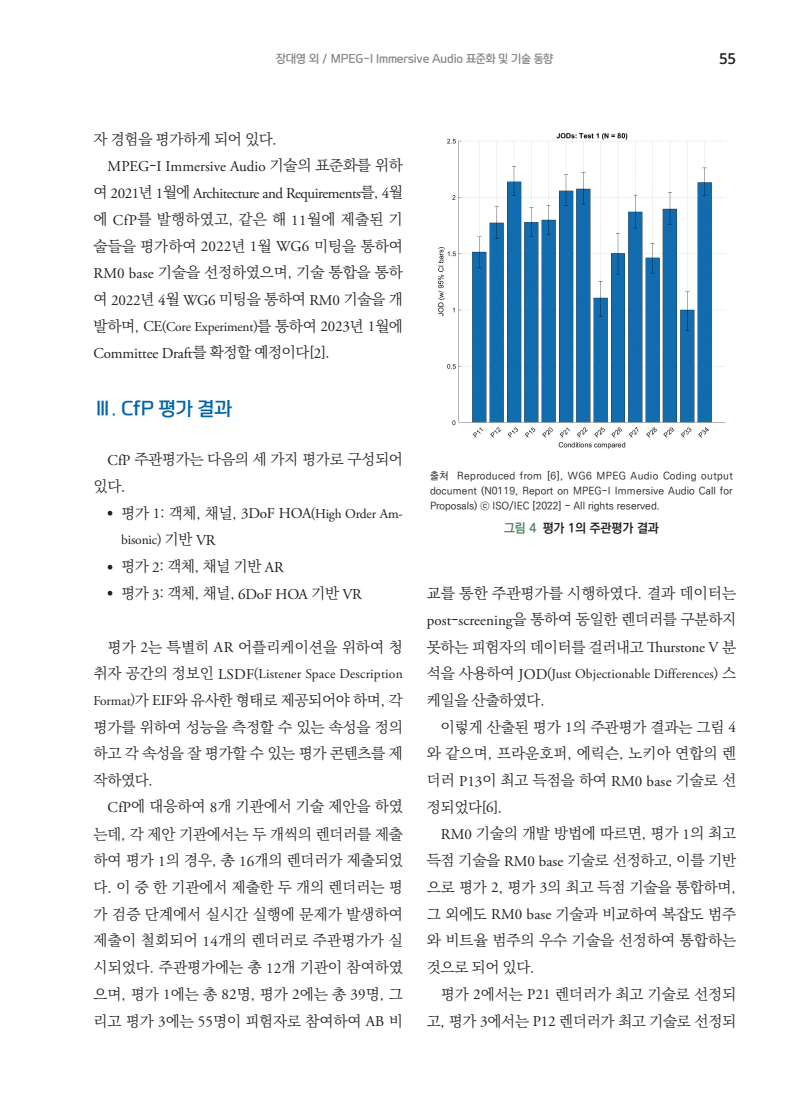
<style>
.page{position:relative;width:800px;height:1106px;background:#fff}
.page>*{position:absolute;margin:0;border:0;box-sizing:border-box;transform-origin:0 0}
.I{font:18px "paybooc OTF Bold";letter-spacing:-.01em;color:#0166a5}
._2단본문{font:300 15px/26.7px "Ko Pub Batang";letter-spacing:-.01em;color:#231f20;text-align:justify}
._2단본문-2{font:15px/27.2px "Adobe Garamond Pro";letter-spacing:-.03em;color:#231f20;text-align:right}
._2단본문-3{font:15px "Adobe Garamond Pro";letter-spacing:-.01em;color:#231f20}
.t1{font:600 15px "Open Sans";color:#231f20}
._2단본문-4{font:13.5px/26.2px "Adobe Garamond Pro";letter-spacing:-.015em;color:#231f20}
._2단본문-5{font:13.5px "Adobe Garamond Pro";letter-spacing:.005em;color:#231f20}
.캡션{font:700 12.75px "Ko Pub Dotum";color:#231f20}
.t2{font:10.95px "paybooc OTF Bold";letter-spacing:-.01em;color:#848689}
.캡션출처{font:500 10.2px/15px "Ko Pub Dotum";color:#231f20;text-align:justify}
.s1{font-family:"Ko Pub Batang";font-weight:300}
.s2{font-family:"Adobe Garamond Pro";font-weight:400}
.s3{font-family:"Ko Pub Batang";font-weight:300;font-size:15px}
.s4{font-size:15px}
.s5{font-family:"Adobe Garamond Pro";font-weight:400;font-size:13.5px}
.s6{font-size:13.5px}
.s7{color:#4f8465}
</style>
<div class="page">
<img style="left:438px;top:133px;width:288px;height:316px">
<p class="t2" style="left:276px;top:52px;width:279px">장대영 외 / MPEG-I Immersive Audio 표준화 및 기술 동향</p>
<p class="t1" style="left:718px;top:48px;width:19px">55</p>
<p class="_2단본문" style="left:94px;top:127px;width:185px">자 경험을 평가하게 되어 있다.</p>
<p class="_2단본문-2" style="left:94px;top:153px;width:310px">MPEG<span class="s1">-</span>I Immersive Audio <span class="s1">기술의 표준화를 위하 여</span> 2021<span class="s1">년</span> 1<span class="s1">월에</span> Architecture and Requirements<span class="s1">를,</span> 4<span class="s1">월</span></p>
<p class="_2단본문" style="left:94px;top:207px;width:310px">에 <span class="s2">CfP</span>를 발행하였고, 같은 해 <span class="s2">11</span>월에 제출된 기 술들을 평가하여 <span class="s2">2022</span>년 <span class="s2">1</span>월 <span class="s2">WG6</span> 미팅을 통하여 <span class="s2">RM0 base</span> 기술을 선정하였으며, 기술 통합을 통하 여 <span class="s2">2022</span>년 <span class="s2">4</span>월 <span class="s2">WG6</span> 미팅을 통하여 <span class="s2">RM0</span> 기술을 개</p>
<p class="_2단본문-4" style="left:94px;top:314px;width:310px"><span class="s3">발하며,</span> <span class="s4">CE</span><span class="s1">(</span>Core Experiment<span class="s1">)</span><span class="s3">를 통하여</span> <span class="s4">2023</span><span class="s3">년</span> <span class="s4">1</span><span class="s3">월에</span></p>
<p class="_2단본문-3" style="left:94px;top:344px;width:238px">Committee Draft<span class="s1">를 확정할 예정이다[</span>2<span class="s1">].</span></p>
<p class="I" style="left:94px;top:397px;width:140px">Ⅲ. CfP 평가 결과</p>
<p class="_2단본문" style="left:94px;top:446px;width:310px;line-height:27.2px;text-indent:14px"><span class="s2">CfP</span> 주관평가는 다음의 세 가지 평가로 구성되어 있다.</p>
<p class="_2단본문-4" style="left:121px;top:501px;width:283px;text-indent:-14px"><sup>●</sup> <span class="s3">평가</span> <span class="s4">1</span><span class="s3">: 객체, 채널,</span> <span class="s4">3DoF HOA</span><span class="s1">(</span>High Order Am&shy;bisonic<span class="s1">)</span> <span class="s3">기반</span> <span class="s4">VR</span></p>
<p class="_2단본문" style="left:108px;top:554px;width:177px"><sup>●</sup> 평가 <span class="s2">2</span>: 객체, 채널 기반 <span class="s2">AR</span></p>
<p class="_2단본문" style="left:108px;top:580px;width:256px"><sup>●</sup> 평가 <span class="s2">3</span>: 객체, 채널, <span class="s2">6DoF HOA</span> 기반 <span class="s2">VR</span></p>
<p class="_2단본문" style="left:108px;top:634px;width:296px">평가 <span class="s2">2</span>는 특별히 <span class="s2">AR</span> 어플리케이션을 위하여 청</p>
<p class="_2단본문-5" style="left:94px;top:666px;width:310px"><span class="s3">취자 공간의 정보인</span> <span class="s4">LSDF</span><span class="s1">(</span>Listener Space Description</p>
<p class="_2단본문" style="left:94px;top:687px;width:310px"><span class="s5">Format</span><span class="s6">)</span>가 <span class="s2">EIF</span>와 유사한 형태로 제공되어야 하며, 각 평가를 위하여 성능을 측정할 수 있는 속성을 정의 하고 각 속성을 잘 평가할 수 있는 평가 콘텐츠를 제 작하였다.</p>
<p class="_2단본문" style="left:94px;top:794px;width:310px;text-indent:14px"><span class="s2">CfP</span>에 대응하여 <span class="s2">8</span>개 기관에서 기술 제안을 하였 는데, 각 제안 기관에서는 두 개씩의 렌더러를 제출 하여 평가 <span class="s2">1</span>의 경우, 총 <span class="s2">16</span>개의 렌더러가 제출되었 다. 이 중 한 기관에서 제출한 두 개의 렌더러는 평 가 검증 단계에서 실시간 실행에 문제가 발생하여 제출이 철회되어 <span class="s2">14</span>개의 렌더러로 주관평가가 실 시되었다. 주관평가에는 총 <span class="s2">12</span>개 기관이 참여하였 으며, 평가 <span class="s2">1</span>에는 총 <span class="s2">82</span>명, 평가 <span class="s2">2</span>에는 총 <span class="s2">39</span>명, 그 리고 평가 <span class="s2">3</span>에는 <span class="s2">55</span>명이 피험자로 참여하여 <span class="s2">AB</span> 비</p>
<p class="캡션출처" style="left:430px;top:468px;width:304px">출처 Reproduced from [6], WG6 MPEG Audio Coding output document (N0119, Report on MPEG-I Immersive Audio Call for Proposals) ⓒ ISO/IEC [2022] - All rights reserved.</p>
<p class="캡션" style="left:504px;top:521px;width:156px"><span class="s7">그림 4</span> 평가 1의 주관평가 결과</p>
<p class="_2단본문" style="left:427px;top:580px;width:311px">교를 통한 주관평가를 시행하였다. 결과 데이터는 <span class="s2">post</span>-<span class="s2">screening</span>을 통하여 동일한 렌더러를 구분하지 못하는 피험자의 데이터를 걸러내고 <span class="s2">Thurstone V</span> 분</p>
<p class="_2단본문-5" style="left:427px;top:666px;width:311px"><span class="s3">석을 사용하여</span> <span class="s4">JOD</span><span class="s1">(</span>Just Objectionable Differences<span class="s1">)</span> <span class="s3">스</span></p>
<p class="_2단본문" style="left:427px;top:687px;width:120px">케일을 산출하였다.</p>
<p class="_2단본문" style="left:427px;top:714px;width:311px;text-indent:14px">이렇게 산출된 평가 <span class="s2">1</span>의 주관평가 결과는 그림 <span class="s2">4 </span>와 같으며, 프라운호퍼, 에릭슨, 노키아 연합의 렌 더러 <span class="s2">P13</span>이 최고 득점을 하여 <span class="s2">RM0 base</span> 기술로 선 정되었다[<span class="s2">6</span>].</p>
<p class="_2단본문" style="left:427px;top:820px;width:311px;text-indent:14px"><span class="s2">RM0</span> 기술의 개발 방법에 따르면, 평가 <span class="s2">1</span>의 최고 득점 기술을 <span class="s2">RM0 base</span> 기술로 선정하고, 이를 기반 으로 평가 <span class="s2">2</span>, 평가 <span class="s2">3</span>의 최고 득점 기술을 통합하며, 그 외에도 <span class="s2">RM0 base</span> 기술과 비교하여 복잡도 범주 와 비트율 범주의 우수 기술을 선정하여 통합하는 것으로 되어 있다.</p>
<p class="_2단본문" style="left:427px;top:981px;width:311px;text-align:right">평가 <span class="s2">2</span>에서는 <span class="s2">P21</span> 렌더러가 최고 기술로 선정되 고, 평가 <span class="s2">3</span>에서는 <span class="s2">P12</span> 렌더러가 최고 기술로 선정되</p>
</div>
